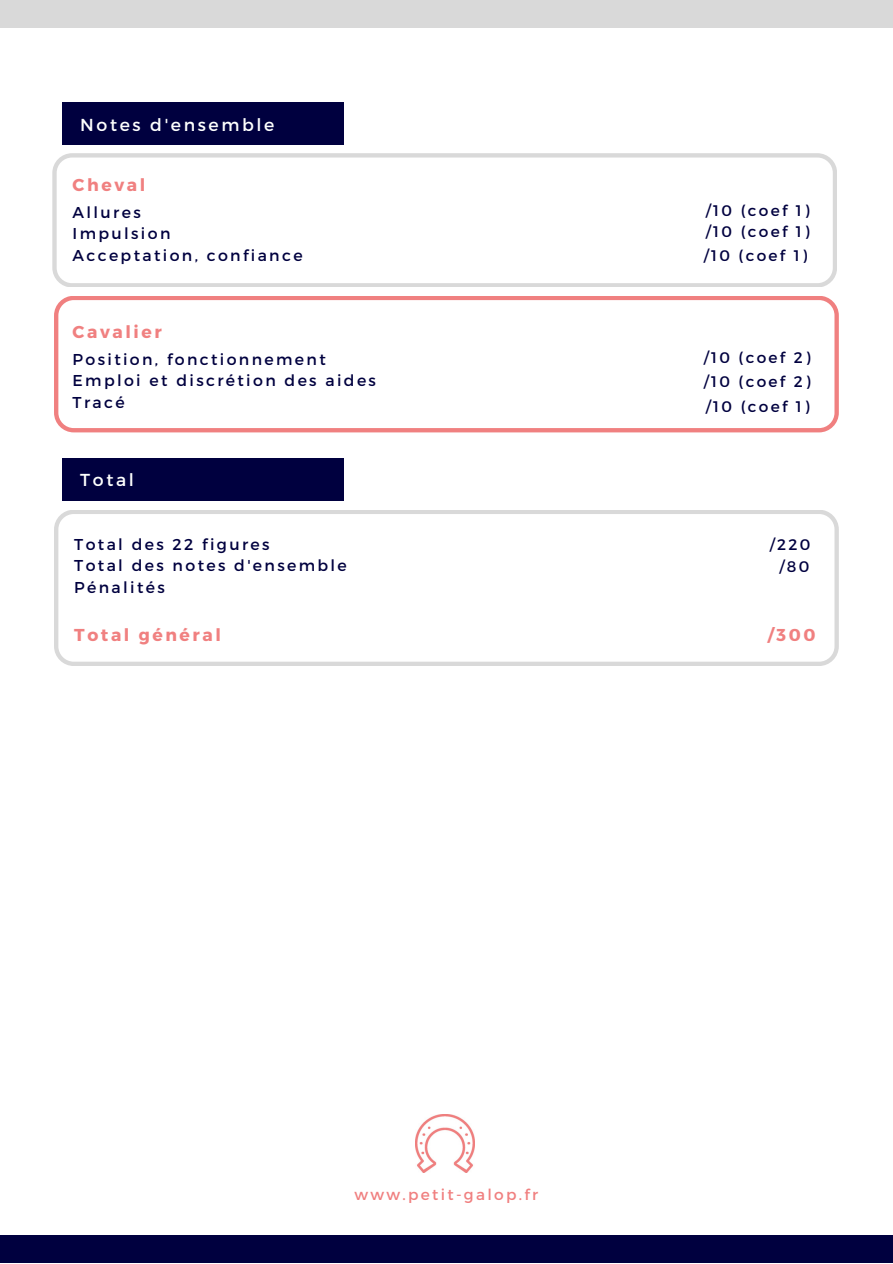
<style>
.page{position:relative;width:893px;height:1264px;background:#fff}
.page>*{position:absolute;margin:0;border:0;box-sizing:border-box;transform-origin:0 0}
.t1{font:700 17.25px "Montserrat";letter-spacing:.15em;color:#f08080}
.t2{font:17.25px "Montserrat";letter-spacing:.15em;color:#fefffe}
.t3{font:15.75px "Montserrat";letter-spacing:.15em;color:#00003f}
.t4{font:15.3px "Montserrat";letter-spacing:.15em;color:#00003f}
.t5{font:15.3px "Montserrat";letter-spacing:.15em;color:#f08080}
</style>
<div class="page">
<div style="left:62px;top:102px;width:282px;height:43px;background:#00003f"></div>
<svg style="left:53px;top:153px;width:783px;height:134px"></svg>
<svg style="left:54px;top:296px;width:784px;height:136px"></svg>
<svg style="left:54px;top:510px;width:784px;height:155px"></svg>
<div style="left:62px;top:457px;width:282px;height:43px;background:#00003f"></div>
<img style="left:415px;top:1114px;width:59px;height:58px">
<div style="left:0;top:0;width:892px;height:27px;background:#d9d9d9"></div>
<div style="left:0;top:1235px;width:892px;height:27px;background:#00003f"></div>
<p class="t2" style="left:80px;top:113px;width:195px">Notes d'ensemble</p>
<p class="t1" style="left:73px;top:174px;width:74px">Cheval</p>
<p class="t3" style="left:73px;top:202px;width:70px">Allures</p>
<p class="t3" style="left:73px;top:223px;width:99px">Impulsion</p>
<p class="t3" style="left:73px;top:245px;width:231px">Acceptation, confiance</p>
<p class="t1" style="left:73px;top:320px;width:91px">Cavalier</p>
<p class="t3" style="left:73px;top:349px;width:255px">Position, fonctionnement</p>
<p class="t3" style="left:73px;top:370px;width:305px">Emploi et discrétion des aides</p>
<p class="t3" style="left:73px;top:392px;width:54px">Tracé</p>
<p class="t2" style="left:80px;top:469px;width:55px">Total</p>
<p class="t3" style="left:74px;top:534px;width:197px">Total des 22 figures</p>
<p class="t3" style="left:74px;top:555px;width:274px">Total des notes d'ensemble</p>
<p class="t3" style="left:74px;top:576px;width:92px">Pénalités</p>
<p class="t1" style="left:74px;top:623px;width:148px">Total général</p>
<p class="t4" style="left:705px;top:201px;width:105px">/10 (coef 1)</p>
<p class="t4" style="left:705px;top:221px;width:105px">/10 (coef 1)</p>
<p class="t4" style="left:703px;top:245px;width:105px">/10 (coef 1)</p>
<p class="t4" style="left:703px;top:347px;width:108px">/10 (coef 2)</p>
<p class="t4" style="left:703px;top:372px;width:108px">/10 (coef 2)</p>
<p class="t4" style="left:705px;top:397px;width:105px">/10 (coef 1)</p>
<p class="t4" style="left:769px;top:534px;width:42px">/220</p>
<p class="t4" style="left:779px;top:557px;width:31px">/80</p>
<p class="t1" style="left:767px;top:623px;width:49px">/300</p>
<p class="t5" style="left:354px;top:1184px;width:185px">www.petit-galop.fr</p>
</div>
